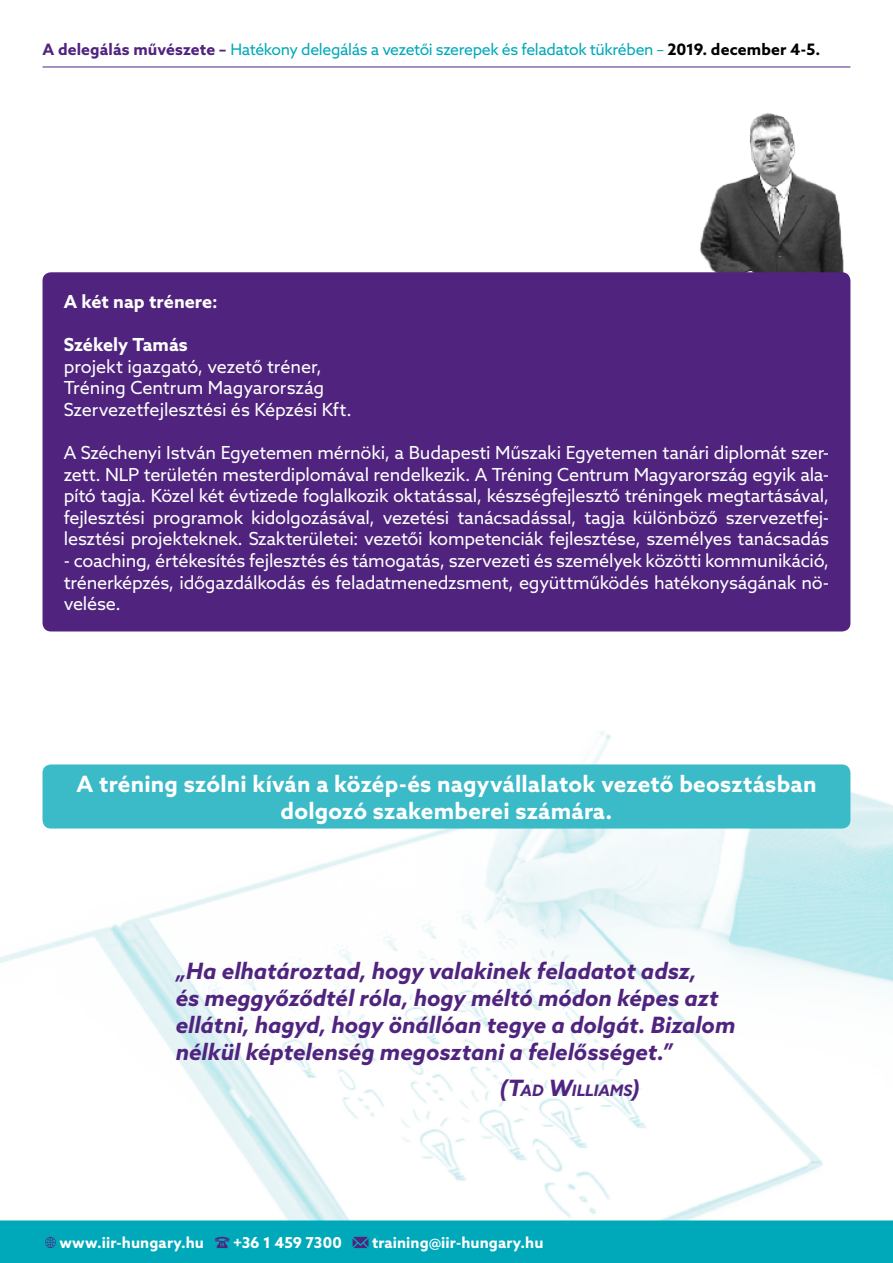
<style>
.page{position:relative;width:893px;height:1263px;background:#fff}
.page>*{position:absolute;margin:0;border:0;box-sizing:border-box;transform-origin:0 0}
.t1{font:italic 700 22.5px/27px "Azo Sans";color:#50247e}
.t2{font:700 22.5px/27px "Azo Sans";letter-spacing:.01em;color:#fff;text-align:center}
.t3{font:18px/21.6px "Azo Sans";letter-spacing:-.01em;color:#fff;text-align:justify}
.t4{font:700 18px "Azo Sans";color:#fff}
.t5{font:15.75px "Azo Sans";letter-spacing:-.025em;color:#00a9b9}
.t6{font:italic 700 15.75px "Azo Sans";color:#50247e}
.t7{font:700 15.15px "Azo Sans";letter-spacing:.005em;color:#fff}
.s1{font-weight:700;color:#50247e}
.s2{font-weight:700;color:#000}
.s3{font-size:22.5px}
</style>
<div class="page">
<img style="left:0;top:731px;width:893px;height:489px">
<img style="left:700px;top:113px;width:150px;height:165px">
<div style="left:43px;top:764px;width:807px;height:64px;background:#3bbac7;border-radius:9px"></div>
<div style="left:43px;top:272px;width:807px;height:359px;background:#50247e;border-radius:9px"></div>
<div style="left:0;top:1220px;width:893px;height:43px;background:#00a9b9"></div>
<hr style="left:43px;top:67px;width:807px;height:1px;background:#50247e">
<p class="t5" style="left:43px;top:39px;width:779px"><span class="s1">A delegálás művészete –</span> Hatékony delegálás a vezetői szerepek és feladatok tükrében – <span class="s2">2019. december 4-5.</span></p>
<p class="t4" style="left:64px;top:289px;width:155px">A két nap trénere:</p>
<p class="t4" style="left:64px;top:333px;width:126px">Székely Tamás</p>
<p class="t3" style="left:64px;top:355px;width:289px;text-align:left">projekt igazgató, vezető tréner,<br>Tréning Centrum Magyarország<br>Szervezetfejlesztési és Képzési Kft.</p>
<p class="t3" style="left:64px;top:442px;width:767px">A Széchenyi István Egyetemen mérnöki, a Budapesti Műszaki Egyetemen tanári diplomát szer&shy;zett. NLP területén mesterdiplomával rendelkezik. A Tréning Centrum Magyarország egyik ala&shy;pító tagja. Közel két évtizede foglalkozik oktatással, készségfejlesztő tréningek megtartásával, fejlesztési programok kidolgozásával, vezetési tanácsadással, tagja különböző szervezetfej&shy;lesztési projekteknek. Szakterületei: vezetői kompetenciák fejlesztése, személyes tanácsadás</p>
<p class="t3" style="left:64px;top:550px;width:767px">- coaching, értékesítés fejlesztés és támogatás, szervezeti és személyek közötti kommunikáció, trénerképzés, időgazdálkodás és feladatmenedzsment, együttműködés hatékonyságának nö&shy;velése.</p>
<p class="t2" style="left:76px;top:770px;width:742px">A tréning szólni kíván a közép-és nagyvállalatok vezető beosztásban dolgozó szakemberei számára.</p>
<p class="t1" style="left:176px;top:957px;width:561px">„Ha elhatároztad, hogy valakinek feladatot adsz,<br>és meggyőződtél róla, hogy méltó módon képes azt ellátni, hagyd, hogy önállóan tegye a dolgát. Bizalom nélkül képtelenség megosztani a felelősséget.”</p>
<p class="t6" style="left:500px;top:1080px;width:142px"><span class="s3">(T</span>AD <span class="s3">W</span>ILLIAMS<span class="s3">)</span></p>
<p class="t7" style="left:59px;top:1232px;width:146px">www.iir-hungary.hu</p>
<p class="t7" style="left:233px;top:1232px;width:110px">+36 1 459 7300</p>
<p class="t7" style="left:372px;top:1232px;width:173px">training@iir-hungary.hu</p>
</div>
